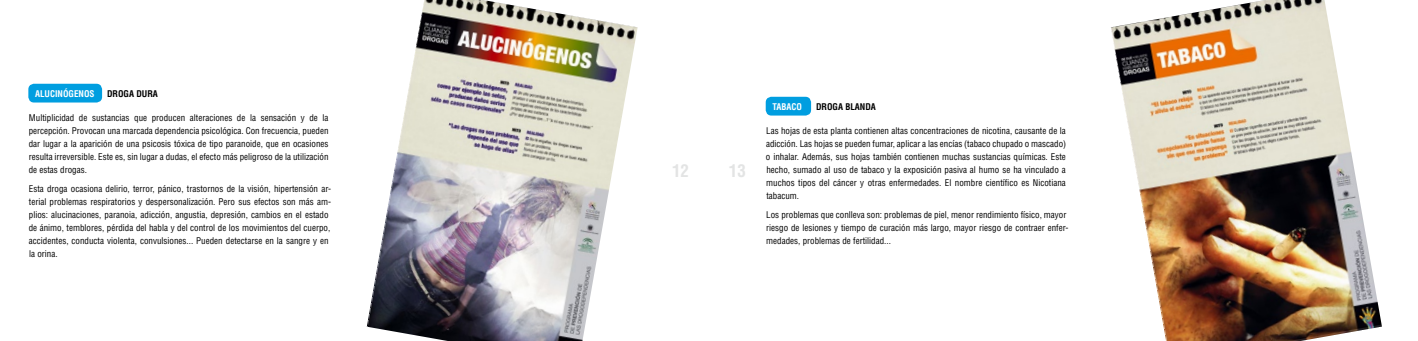
<style>
.page{position:relative;width:1418px;height:341px;background:#fff}
.page>*{position:absolute;margin:0;border:0;box-sizing:border-box;transform-origin:0 0}
.t1{font:700 condensed 17px "Helvetica";color:#e3e4e4}
.t2{font:condensed 9px/13px "Helvetica";color:#000;text-align:justify}
.t3{font:700 condensed 9px "Helvetica";color:#000}
.t4{font:700 condensed 9px "Helvetica";color:#fff}
</style>
<div class="page">
<div style="left:765px;top:97px;width:46px;height:18px;background:#009ee0;border-radius:6px"></div>
<div style="left:28px;top:84px;width:74px;height:18px;background:#009ee0;border-radius:6px"></div>
<img style="left:367px;top:0;width:270px;height:340px">
<img style="left:1111px;top:0;width:270px;height:340px">
<p class="t4" style="left:35px;top:87px;width:60px">ALUCINÓGENOS</p>
<p class="t3" style="left:107px;top:88px;width:52px">DROGA DURA</p>
<p class="t2" style="left:29px;top:111px;width:301px">Multiplicidad de sustancias que producen alteraciones de la sensación y de la percepción. Provocan una marcada dependencia psicológica. Con frecuencia, pueden dar lugar a la aparición de una psicosis tóxica de tipo paranoide, que en ocasiones resulta irreversible. Este es, sin lugar a dudas, el efecto más peligroso de la utilización de estas drogas.</p>
<p class="t2" style="left:29px;top:182px;width:304px;text-align:left">Esta droga ocasiona delirio, terror, pánico, trastornos de la visión, hipertensión ar&shy;terial problemas respiratorios y despersonalización. Pero sus efectos son más am&shy;plios: alucinaciones, paranoia, adicción, angustia, depresión, cambios en el estado de ánimo, temblores, pérdida del habla y del control de los movimientos del cuerpo, accidentes, conducta violenta, convulsiones... Pueden detectarse en la sangre y en la orina.</p>
<h1 class="t1" style="left:672px;top:160px;width:18px">12</h1>
<h1 class="t1" style="left:729px;top:160px;width:18px">13</h1>
<p class="t4" style="left:772px;top:100px;width:31px">TABACO</p>
<p class="t3" style="left:816px;top:101px;width:61px">DROGA BLANDA</p>
<p class="t2" style="left:766px;top:124px;width:302px">Las hojas de esta planta contienen altas concentraciones de nicotina, causante de la adicción. Las hojas se pueden fumar, aplicar a las encías (tabaco chupado o mascado) o inhalar. Además, sus hojas también contienen muchas sustancias químicas. Este hecho, sumado al uso de tabaco y la exposición pasiva al humo se ha vinculado a muchos tipos del cáncer y otras enfermedades. El nombre científico es N icotiana tabacum.</p>
<p class="t2" style="left:766px;top:208px;width:304px;text-align:left">Los problemas que conlleva son: problemas de piel, menor rendimiento físico, mayor riesgo de lesiones y tiempo de curación más largo, mayor riesgo de contraer enfer&shy;medades, problemas de fertilidad...</p>
</div>
